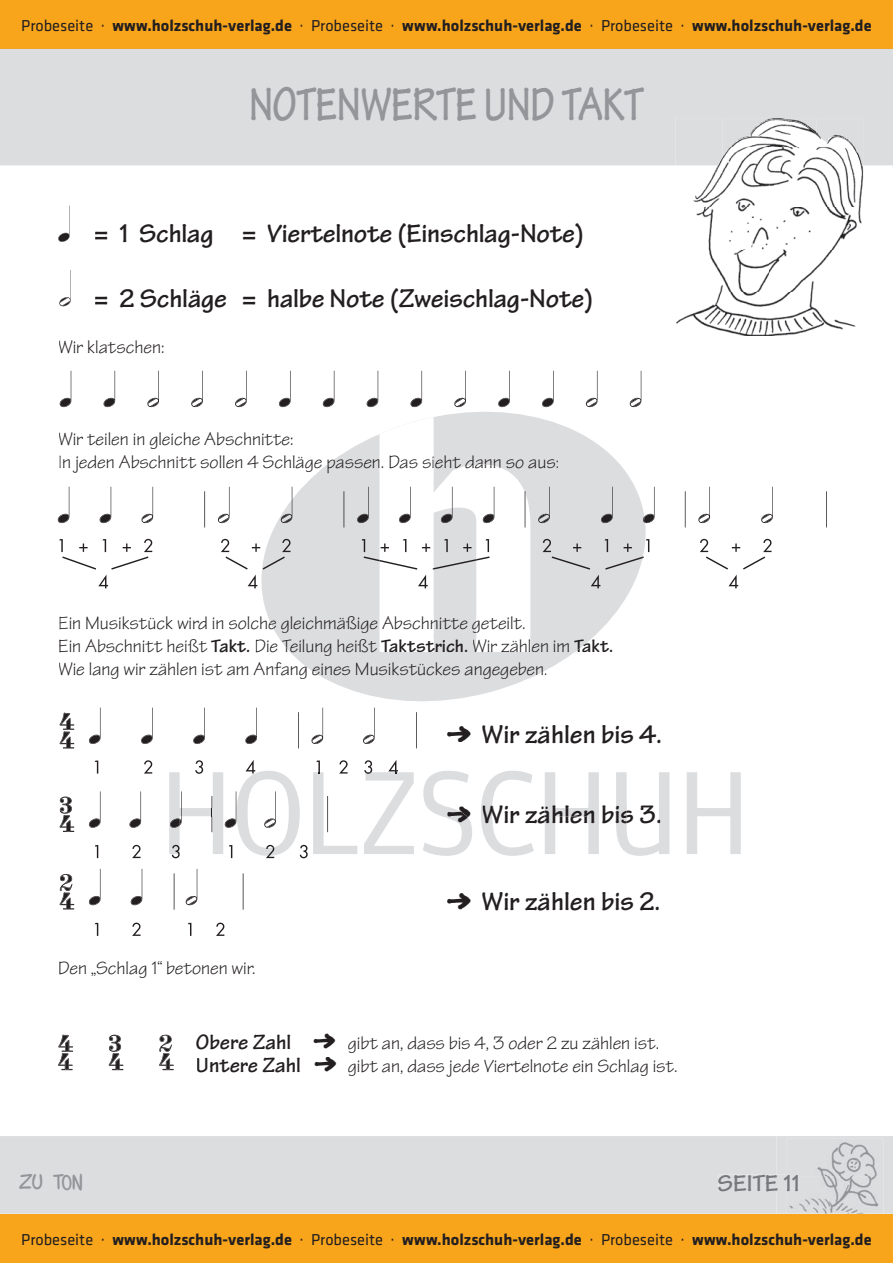
<style>
.page{position:relative;width:893px;height:1263px;background:#fff}
.page>*{position:absolute;margin:0;border:0;box-sizing:border-box;transform-origin:0 0}
.t1{font:49.35px "Tekton MM 503 488";letter-spacing:-.015em;color:#939598;scale:.8 1}
.t2{font:27.45px "Tekton MM 503 488";letter-spacing:-.005em;color:#231f20}
.t3{font:24.6px "Tekton MM 503 488";color:#76787b}
.t4{font:21.9px "Tekton MM 503 488";color:#231f20}
.t5{font:19.2px/23px "Tekton MM 240 564";color:#231f20}
.t6{font:19.2px "Comics Car Toon";color:#939598}
.t7{font:700 16.35px "Klavika";color:#231f20}
.s1{font-weight:400}
.s2{font-family:"Tekton MM 503 488"}
</style>
<div class="page">
<div style="left:0;top:1214px;width:893px;height:49px;background:#f9a51b"></div>
<div style="left:0;top:0;width:893px;height:49px;background:#f9a51b"></div>
<svg style="left:687px;top:772px;width:54px;height:82px"></svg>
<svg style="left:256px;top:486px;width:399px;height:222px"></svg>
<svg style="left:58px;top:487px;width:11px;height:36px"></svg>
<svg style="left:100px;top:487px;width:11px;height:36px"></svg>
<svg style="left:142px;top:487px;width:63px;height:40px"></svg>
<svg style="left:685px;top:487px;width:142px;height:40px"></svg>
<svg style="left:700px;top:539px;width:71px;height:49px"></svg>
<svg style="left:59px;top:539px;width:93px;height:49px"></svg>
<svg style="left:89px;top:708px;width:12px;height:36px"></svg>
<svg style="left:141px;top:708px;width:12px;height:36px"></svg>
<svg style="left:193px;top:708px;width:12px;height:36px"></svg>
<svg style="left:245px;top:708px;width:172px;height:40px"></svg>
<svg style="left:95px;top:760px;width:3px;height:13px"></svg>
<svg style="left:144px;top:760px;width:8px;height:13px"></svg>
<svg style="left:364px;top:760px;width:50px;height:94px"></svg>
<svg style="left:60px;top:796px;width:14px;height:36px"></svg>
<svg style="left:89px;top:792px;width:11px;height:36px"></svg>
<svg style="left:129px;top:791px;width:12px;height:37px"></svg>
<svg style="left:95px;top:845px;width:3px;height:13px"></svg>
<svg style="left:132px;top:845px;width:9px;height:13px"></svg>
<svg style="left:169px;top:760px;width:188px;height:98px"></svg>
<svg style="left:60px;top:874px;width:14px;height:35px"></svg>
<svg style="left:89px;top:869px;width:11px;height:36px"></svg>
<svg style="left:131px;top:869px;width:112px;height:41px"></svg>
<svg style="left:95px;top:923px;width:3px;height:13px"></svg>
<svg style="left:132px;top:923px;width:9px;height:13px"></svg>
<svg style="left:188px;top:923px;width:3px;height:13px"></svg>
<svg style="left:216px;top:923px;width:8px;height:13px"></svg>
<svg style="left:60px;top:713px;width:14px;height:35px"></svg>
<svg style="left:159px;top:1035px;width:15px;height:35px"></svg>
<svg style="left:109px;top:1035px;width:14px;height:35px"></svg>
<svg style="left:58px;top:1035px;width:15px;height:35px"></svg>
<svg style="left:60px;top:371px;width:11px;height:36px"></svg>
<svg style="left:104px;top:371px;width:11px;height:36px"></svg>
<svg style="left:147px;top:371px;width:12px;height:36px"></svg>
<svg style="left:191px;top:371px;width:12px;height:36px"></svg>
<div style="left:0;top:1136px;width:776px;height:78px;background:#dcdddf"></div>
<div style="left:0;top:49px;width:893px;height:116px;background:#dcdddf"></div>
<div style="left:251px;top:87px;width:393px;height:34px;background:#dcdddf"></div>
<div style="left:19px;top:1174px;width:63px;height:17px;background:#dcdddf"></div>
<div style="left:776px;top:1136px;width:117px;height:78px;background:#dcdddf"></div>
<img style="left:786px;top:1139px;width:97px;height:75px">
<div style="left:719px;top:1175px;width:57px;height:16px;background:#dcdddf"></div>
<div style="left:776px;top:1175px;width:10px;height:16px;background:#dcdddf"></div>
<img style="left:786px;top:1175px;width:12px;height:16px">
<svg style="left:218px;top:371px;width:436px;height:285px"></svg>
<div style="left:301px;top:662px;width:245px;height:17px;background:#dcdddf"></div>
<svg style="left:58px;top:205px;width:12px;height:37px"></svg>
<svg style="left:59px;top:270px;width:12px;height:37px"></svg>
<svg style="left:616px;top:772px;width:53px;height:84px"></svg>
<svg style="left:481px;top:771px;width:53px;height:85px"></svg>
<svg style="left:545px;top:772px;width:54px;height:82px"></svg>
<img style="left:676px;top:165px;width:187px;height:170px">
<div style="left:676px;top:118px;width:46px;height:47px;background:#dcdddf"></div>
<img style="left:722px;top:118px;width:47px;height:29px">
<img style="left:769px;top:118px;width:47px;height:1px">
<img style="left:816px;top:118px;width:47px;height:47px">
<img style="left:730px;top:119px;width:123px;height:28px">
<img style="left:715px;top:147px;width:147px;height:28px">
<svg style="left:423px;top:771px;width:49px;height:85px"></svg>
<p class="t7" style="left:21px;top:16px;width:852px"><span class="s1">Probeseite ·</span> www.holzschuh-verlag.de <span class="s1">· Probeseite ·</span> www.holzschuh-verlag.de <span class="s1">· Probeseite ·</span> www.holzschuh-verlag.de</p>
<h1 class="t1" style="left:249px;top:76px;width:495px">NOTENWERTE UND TAKT</h1>
<h2 class="t2" style="left:94px;top:217px;width:491px">= 1 Schlag = Viertelnote (Einschlag-Note)</h2>
<h2 class="t2" style="left:94px;top:283px;width:501px">= 2 Schläge = halbe Note (Zweischlag-Note)</h2>
<p class="t5" style="left:58px;top:336px;width:108px">Wir klatschen:</p>
<p class="t5" style="left:58px;top:428px;width:502px">Wir teilen in gleiche Abschnitte:<br>In jeden Abschnitt sollen 4 Schläge passen. Das sieht dann so aus:</p>
<p class="t5" style="left:58px;top:612px;width:557px">Ein Musikstück wird in solche gleichmäßige Abschnitte geteilt.<br>Ein Abschnitt heißt <span class="s2">Takt.</span> Die Teilung heißt <span class="s2">Taktstrich.</span> Wir zählen im <span class="s2">Takt.<br></span>Wie lang wir zählen ist am Anfang eines Musikstückes angegeben.</p>
<h2 class="t2" style="left:482px;top:718px;width:182px">Wir zählen bis 4.</h2>
<h2 class="t2" style="left:482px;top:799px;width:182px">Wir zählen bis 3.</h2>
<p class="t5" style="left:58px;top:957px;width:199px">Den „Schlag 1“ betonen wir.</p>
<h2 class="t2" style="left:482px;top:885px;width:181px">Wir zählen bis 2.</h2>
<p class="t4" style="left:196px;top:1029px;width:97px">Obere Zahl</p>
<p class="t5" style="left:348px;top:1032px;width:313px">gibt an, dass bis 4, 3 oder 2 zu zählen ist.</p>
<p class="t4" style="left:196px;top:1053px;width:106px">Untere Zahl</p>
<p class="t5" style="left:348px;top:1055px;width:331px">gibt an, dass jede Viertelnote ein Schlag ist.</p>
<p class="t6" style="left:19px;top:1171px;width:65px">ZU TON</p>
<p class="t3" style="left:718px;top:1169px;width:84px">SEITE 11</p>
<p class="t7" style="left:21px;top:1230px;width:852px"><span class="s1">Probeseite ·</span> www.holzschuh-verlag.de <span class="s1">· Probeseite ·</span> www.holzschuh-verlag.de <span class="s1">· Probeseite ·</span> www.holzschuh-verlag.de</p>
</div>
